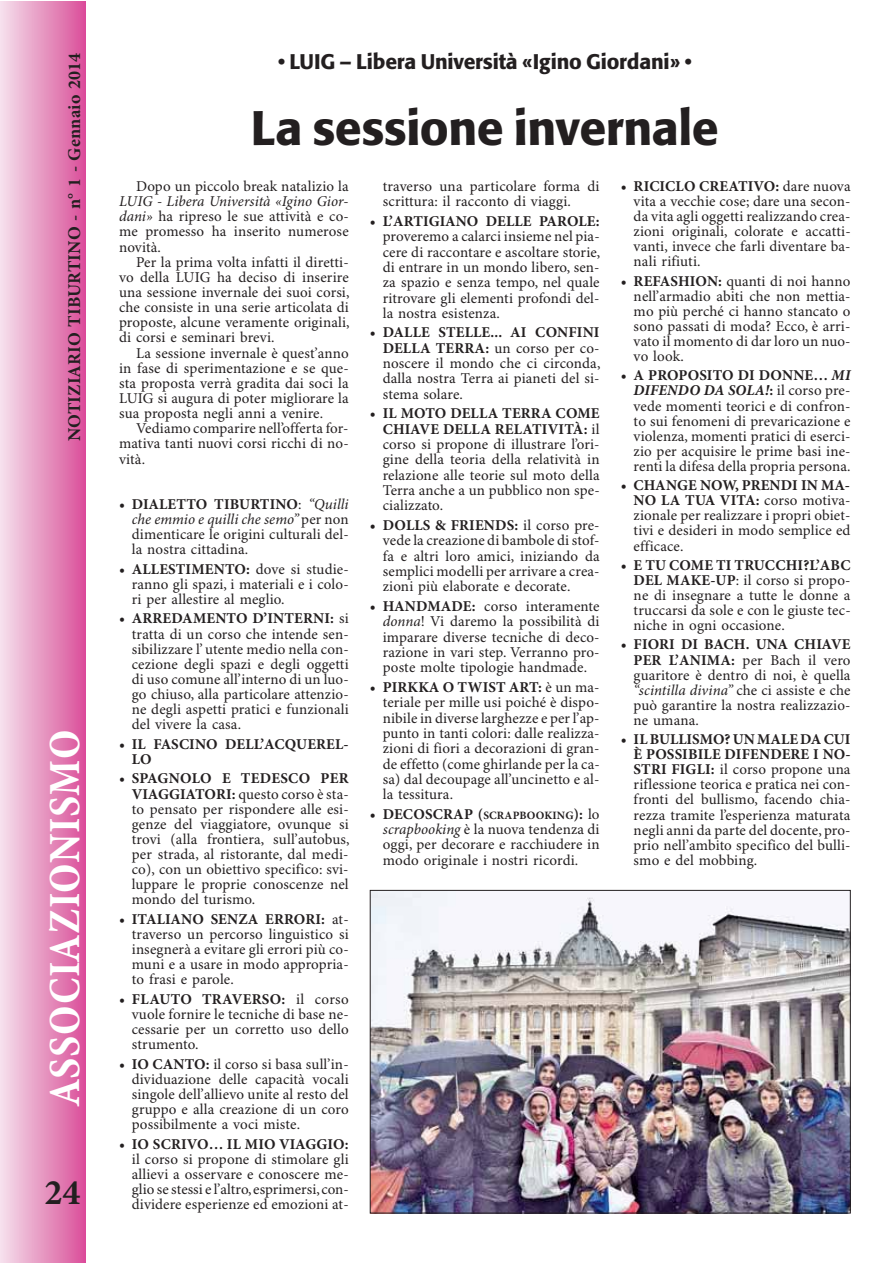
<style>
.page{position:relative;width:893px;height:1263px;background:#fff}
.page>*{position:absolute;margin:0;border:0;box-sizing:border-box;transform-origin:0 0}
.t1{font:500 48px "Formata";letter-spacing:-.01em;color:#231f20}
.t2{font:700 condensed 45px "Minion Pro";letter-spacing:.015em;color:#fff}
.t3{font:700 36px "Minion Pro";color:#231f20}
.t4{font:500 21px "Formata";letter-spacing:-.01em;color:#231f20}
.t5{font:700 18px "Minion Pro";letter-spacing:.01em;color:#231f20}
.t6{font:15px/15.1px "Minion Pro";letter-spacing:.01em;color:#231f20;text-align:justify}
.t7{font:700 15px/15.1px "Minion Pro";letter-spacing:.01em;color:#231f20}
.s1{font-style:italic}
.s2{font-weight:700}
.s3{font-weight:700;font-size:11.25px}
.s4{font-weight:700;font-style:italic}
</style>
<div class="page">
<div style="left:0;top:2px;width:85px;height:1261px;background:linear-gradient(to right,#f5e1ec,#da509a)"></div>
<img style="left:372px;top:892px;width:476px;height:319px">
<div style="left:370px;top:890px;width:480px;height:323px;border:1px solid #231f20"></div>
<p class="t5" style="left:67px;top:441px;width:390px;rotate:-90deg">NOTIZIARIO TIBURTINO - n° 1 - Gennaio 2014</p>
<h2 class="t2" style="left:37px;top:1107px;width:379px;rotate:-90deg">ASSOCIAZIONISMO</h2>
<h3 class="t3" style="left:44px;top:1178px;width:37px">24</h3>
<h3 class="t4" style="left:278px;top:53px;width:415px">• LUIG – Libera Università «Igino Giordani» •</h3>
<h1 class="t1" style="left:251px;top:106px;width:469px">La sessione invernale</h1>
<p class="t6" style="left:136px;top:180px;width:214px">Dopo un piccolo break natalizio la</p>
<p class="t6" style="left:119px;top:195px;width:231px"><span class="s1">LUIG - Libera Università «Igino Gior&shy;dani»</span> ha ripreso le sue attività e co&shy;me promesso ha inserito numerose novità.</p>
<p class="t6" style="left:119px;top:256px;width:232px;text-indent:17px">Per la prima volta infatti il diretti&shy;vo della LUIG ha deciso di inserire una sessione invernale dei suoi corsi, che consiste in una serie articolata di proposte, alcune veramente originali, di corsi e seminari brevi.</p>
<p class="t6" style="left:119px;top:346px;width:231px;text-indent:17px">La sessione invernale è quest’anno in fase di sperimentazione e se que&shy;sta proposta verrà gradita dai soci la LUIG si augura di poter migliorare la sua proposta negli anni a venire.</p>
<p class="t6" style="left:119px;top:422px;width:231px;text-indent:17px">Vediamo comparire nell’offerta for&shy;mativa tanti nuovi corsi ricchi di no&shy;vità.</p>
<p class="t6" style="left:132px;top:498px;width:218px;text-indent:-13px"><span class="s2">• DIALETTO TIBURTINO</span>: <span class="s1">“Quilli che emmio e quilli che semo”</span> per non dimenticare le origini culturali del&shy;la nostra cittadina.</p>
<p class="t6" style="left:132px;top:563px;width:218px;text-indent:-13px"><span class="s2">• ALLESTIMENTO:</span> dove si studie&shy;ranno gli spazi, i materiali e i colo&shy;ri per allestire al meglio.</p>
<p class="t6" style="left:132px;top:612px;width:218px;text-indent:-13px"><span class="s2">• ARREDAMENTO D’INTERNI:</span> si tratta di un corso che intende sen&shy;sibilizzare l’ utente medio nella con&shy;cezione degli spazi e degli oggetti di uso comune all’interno di un luo&shy;go chiuso, alla particolare attenzio&shy;ne degli aspetti pratici e funzionali del vivere la casa.</p>
<p class="t7" style="left:132px;top:738px;width:218px;text-indent:-13px">• IL FASCINO DELL’ACQUEREL-<br>LO</p>
<p class="t6" style="left:132px;top:772px;width:219px;text-indent:-13px"><span class="s2">• SPAGNOLO E TEDESCO PER VIAGGIATORI:</span> questo corso è sta&shy;to pensato per rispondere alle esi&shy;genze del viaggiatore, ovunque si trovi (alla frontiera, sull’autobus, per strada, al ristorante, dal medi&shy;co), con un obiettivo specifico: svi&shy;luppare le proprie conoscenze nel mondo del turismo.</p>
<p class="t6" style="left:132px;top:913px;width:218px;text-indent:-13px"><span class="s2">• ITALIANO SENZA ERRORI:</span> at&shy;traverso un percorso linguistico si insegnerà a evitare gli errori più co&shy;muni e a usare in modo appropria&shy;to frasi e parole.</p>
<p class="t6" style="left:132px;top:993px;width:218px;text-indent:-13px"><span class="s2">• FLAUTO TRAVERSO:</span> il corso vuole fornire le tecniche di base ne&shy;cessarie per un corretto uso dello strumento.</p>
<p class="t6" style="left:132px;top:1058px;width:218px;text-indent:-13px"><span class="s2">• IO CANTO:</span> il corso si basa sull’in - dividuazione delle capacità vocali singole dell’allievo unite al resto del gruppo e alla creazione di un coro possibilmente a voci miste.</p>
<p class="t7" style="left:119px;top:1137px;width:231px">• IO SCRIVO… IL MIO VIAGGIO:</p>
<p class="t6" style="left:132px;top:1153px;width:218px">il corso si propone di stimolare gli allievi a osservare e conoscere me&shy;glio se stessi e l’altro, esprimersi, con&shy;dividere esperienze ed emozioni at-</p>
<p class="t6" style="left:383px;top:180px;width:218px">traverso una particolare forma di scrittura: il racconto di viaggi.</p>
<p class="t7" style="left:370px;top:215px;width:231px">• L’ARTIGIANO DELLE PAROLE:</p>
<p class="t6" style="left:383px;top:230px;width:219px">proveremo a calarci insieme nel pia&shy;cere di raccontare e ascoltare storie, di entrare in un mondo libero, sen&shy;za spazio e senza tempo, nel quale ritrovare gli elementi profondi del&shy;la nostra esistenza.</p>
<p class="t6" style="left:383px;top:326px;width:219px;text-indent:-13px"><span class="s2">• DALLE STELLE... AI CONFINI DELLA TERRA:</span> un corso per co&shy;noscere il mondo che ci circonda, dalla nostra Terra ai pianeti del si&shy;stema solare.</p>
<p class="t6" style="left:383px;top:407px;width:218px;text-indent:-13px"><span class="s2">• IL MOTO DELLA TERRA COME CHIAVE DELLA RELATIVITÀ:</span> il corso si propone di illustrare l’ori&shy;gine della teoria della relatività in relazione alle teorie sul moto della Terra anche a un pubblico non spe&shy;cializzato.</p>
<p class="t6" style="left:383px;top:519px;width:218px;text-indent:-13px"><span class="s2">• DOLLS &amp; FRIENDS:</span> il corso pre&shy;vede la creazione di bambole di stof&shy;fa e altri loro amici, iniziando da semplici modelli per arrivare a crea&shy;zioni più elaborate e decorate.</p>
<p class="t6" style="left:383px;top:600px;width:218px;text-indent:-13px"><span class="s2">• HANDMADE:</span> corso interamente <span class="s1">donna</span>! Vi daremo la possibilità di imparare diverse tecniche di deco&shy;razione in vari step. Verranno pro&shy;poste molte tipologie handmade.</p>
<p class="t6" style="left:383px;top:681px;width:218px;text-indent:-13px"><span class="s2">• PIRKKA O TWIST ART:</span> è un ma&shy;teriale per mille usi poiché è dispo - nibile in diverse larghezze e per l’ap&shy;punto in tanti colori: dalle realizza&shy;zioni di fiori a decorazioni di gran&shy;de effetto (come ghirlande per la ca&shy;sa) dal decoupage all’uncinetto e al&shy;la tessitura.</p>
<p class="t6" style="left:383px;top:808px;width:218px;text-indent:-13px"><span class="s2">• DECOSCRAP (</span><span class="s3">SCRAPBOOKING</span><span class="s2">):</span> lo <span class="s1">scrapbooking</span> è la nuova tendenza di oggi, per decorare e racchiudere in modo originale i nostri ricordi.</p>
<p class="t6" style="left:634px;top:180px;width:218px;text-indent:-13px"><span class="s2">• RICICLO CREATIVO:</span> dare nuova vita a vecchie cose; dare una secon - da vita agli oggetti realizzando crea&shy;zioni originali, colorate e accatti&shy;vanti, invece che farli diventare ba&shy;nali rifiuti.</p>
<p class="t6" style="left:634px;top:275px;width:218px;text-indent:-13px"><span class="s2">• REFASHION:</span> quanti di noi hanno nell’armadio abiti che non mettia&shy;mo più perché ci hanno stancato o sono passati di moda? Ecco, è arri&shy;vato il momento di dar loro un nuo&shy;vo look.</p>
<p class="t6" style="left:634px;top:369px;width:218px;text-indent:-13px"><span class="s2">• A PROPOSITO DI DONNE…</span> <span class="s4">MI DIFENDO DA SOLA!</span><span class="s2">:</span> il corso pre&shy;vede momenti teorici e di confron&shy;to sui fenomeni di prevaricazione e violenza, momenti pratici di eserci&shy;zio per acquisire le prime basi ine&shy;renti la difesa della propria persona.</p>
<p class="t6" style="left:634px;top:479px;width:218px;text-indent:-13px"><span class="s2">• CHANGE NOW, PRENDI IN MA-NO LA TUA VITA:</span> corso motiva&shy;zionale per realizzare i propri obiet&shy;tivi e desideri in modo semplice ed efficace.</p>
<p class="t6" style="left:634px;top:559px;width:219px;text-indent:-13px"><span class="s2">• E TU COME TI TRUCCHI?L’ABC DEL MAKE-UP</span>: il corso si propo&shy;ne di insegnare a tutte le donne a truccarsi da sole e con le giuste tec&shy;niche in ogni occasione.</p>
<p class="t6" style="left:634px;top:638px;width:218px;text-indent:-13px"><span class="s2">• FIORI DI BACH. UNA CHIAVE PER L’ANIMA:</span> per Bach il vero guaritore è dentro di noi, è quella <span class="s1">“scintilla divina”</span> che ci assiste e che può garantire la nostra realizzazio&shy;ne umana.</p>
<p class="t6" style="left:634px;top:733px;width:218px;text-indent:-13px"><span class="s2">• IL BULLISMO? UN MALE DA CUI È POSSIBILE DIFENDERE I NO-STRI FIGLI:</span> il corso propone una riflessione teorica e pratica nei con&shy;fronti del bullismo, facendo chia&shy;rezza tramite l’esperienza maturata negli anni da parte del docente, pro&shy;prio nell’ambito specifico del bulli&shy;smo e del mobbing.</p>
</div>
